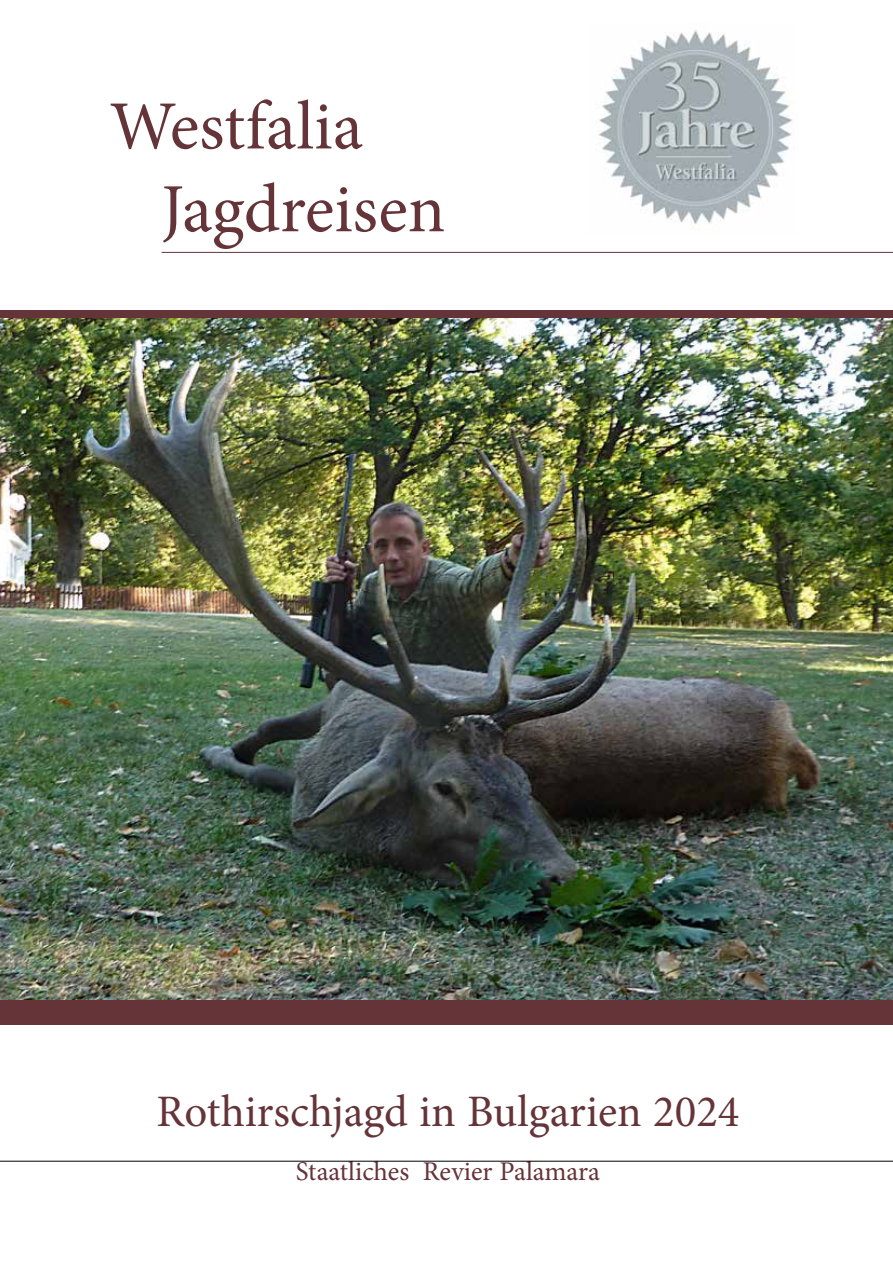
<style>
.page{position:relative;width:893px;height:1263px;background:#fff}
.page>*{position:absolute;margin:0;border:0;box-sizing:border-box;transform-origin:0 0}
.t1{font:69px/82.8px "Minion Pro";color:#653438}
.t2{font:45px "Minion Pro";color:#653438}
.t3{font:27px "Minion Pro";color:#653438}
</style>
<div class="page">
<div style="left:0;top:310px;width:893px;height:9px;background:#653438"></div>
<div style="left:0;top:999px;width:893px;height:26px;background:#653438"></div>
<hr style="left:162px;top:252px;width:731px;height:1px;background:#653438">
<hr style="left:0;top:1161px;width:893px;height:1px;background:#000">
<img style="left:599px;top:30px;width:194px;height:199px">
<img style="left:0;top:319px;width:893px;height:680px">
<h1 class="t1" style="left:161px;top:85px;width:286px;text-indent:-52px">Westfalia<br>Jagdreisen</h1>
<p class="t2" style="left:156px;top:1081px;width:585px">Rothirschjagd in Bulgarien 2024</p>
<p class="t3" style="left:296px;top:1153px;width:306px">Staatliches Revier Palamara</p>
</div>
